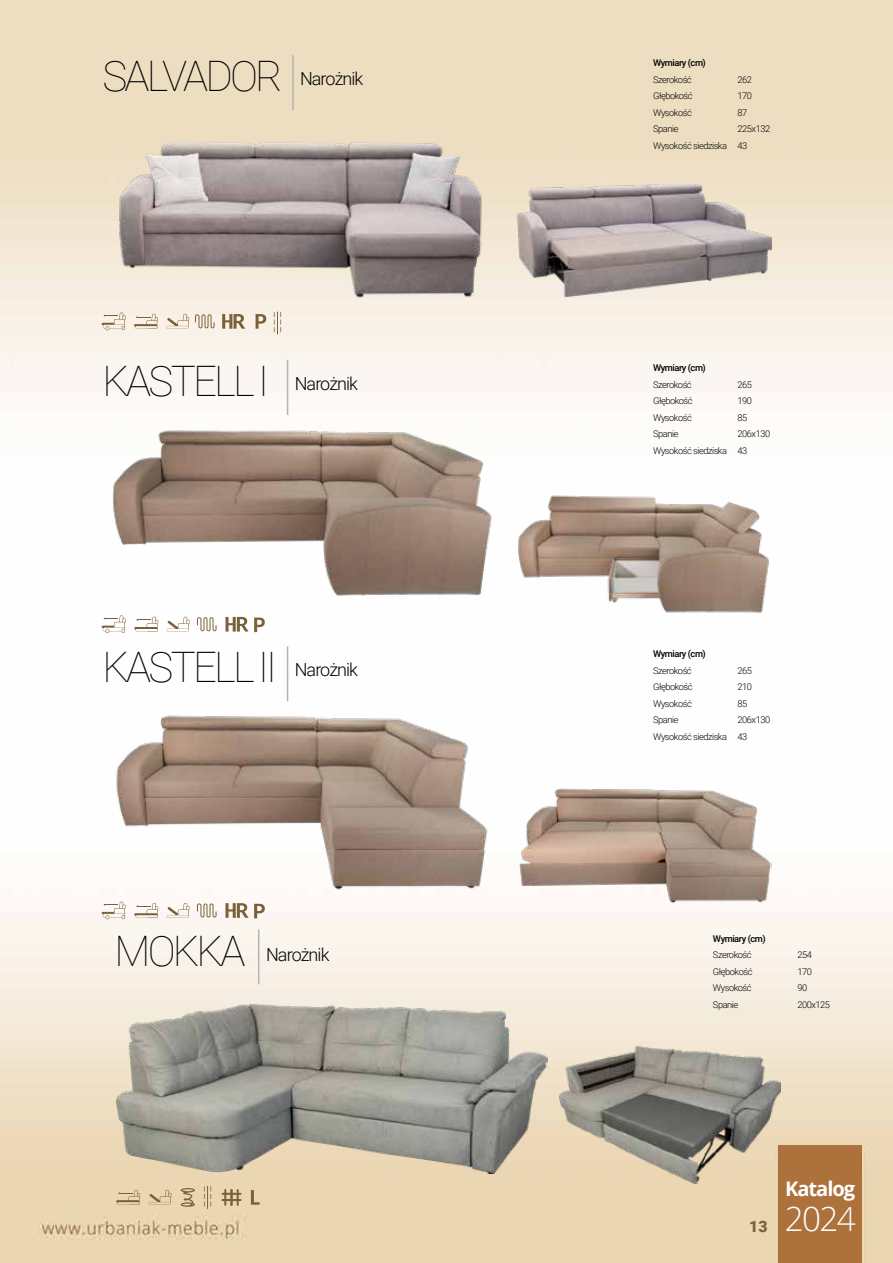
<style>
.page{position:relative;width:893px;height:1263px;background:#fff}
.page>*{position:absolute;margin:0;border:0;box-sizing:border-box;transform-origin:0 0}
.t1{font:100 42px "Roboto";letter-spacing:-.065em;color:#010202}
.t2{font:300 33.3px "Open Sans";color:#fff}
.t3{font:700 20.1px "Open Sans";letter-spacing:-.05em;color:#fff}
.t4{font:300 18px "Roboto";letter-spacing:-.05em;color:#000}
.t5{font:900 15.75px "Roboto";color:#7a613a}
.t6{font:300 9.3px/16.5px "Roboto";letter-spacing:-.05em;color:#000}
.t7{font:500 9.3px "Roboto";letter-spacing:-.05em;color:#000}
</style>
<div class="page">
<img style="left:13px;top:0;width:880px;height:1263px">
<div style="left:778px;top:1145px;width:84px;height:118px;background:#ad713b"></div>
<hr style="left:292px;top:55px;width:2px;height:55px;background:#b5b4b4">
<img style="left:517px;top:183px;width:254px;height:114px">
<img style="left:102px;top:117px;width:402px;height:224px">
<svg style="left:274px;top:311px;width:7px;height:24px"></svg>
<hr style="left:287px;top:360px;width:1px;height:55px;background:#b5b4b4">
<img style="left:108px;top:414px;width:390px;height:196px">
<img style="left:517px;top:462px;width:254px;height:158px">
<svg style="left:167px;top:617px;width:23px;height:15px"></svg>
<svg style="left:197px;top:617px;width:20px;height:14px"></svg>
<svg style="left:134px;top:617px;width:24px;height:15px"></svg>
<svg style="left:102px;top:615px;width:24px;height:18px"></svg>
<svg style="left:225px;top:617px;width:40px;height:15px"></svg>
<hr style="left:287px;top:646px;width:1px;height:55px;background:#b5b4b4">
<img style="left:108px;top:700px;width:390px;height:196px">
<img style="left:517px;top:748px;width:254px;height:163px">
<svg style="left:167px;top:903px;width:23px;height:15px"></svg>
<svg style="left:197px;top:903px;width:20px;height:14px"></svg>
<svg style="left:134px;top:903px;width:24px;height:15px"></svg>
<svg style="left:102px;top:901px;width:24px;height:18px"></svg>
<svg style="left:225px;top:903px;width:40px;height:15px"></svg>
<hr style="left:258px;top:929px;width:1px;height:55px;background:#b5b4b4">
<img style="left:116px;top:1005px;width:431px;height:169px">
<img style="left:560px;top:1046px;width:220px;height:137px">
<svg style="left:251px;top:1190px;width:9px;height:15px"></svg>
<svg style="left:149px;top:1190px;width:23px;height:15px"></svg>
<svg style="left:222px;top:1189px;width:19px;height:17px"></svg>
<svg style="left:204px;top:1186px;width:7px;height:23px"></svg>
<svg style="left:181px;top:1188px;width:14px;height:19px"></svg>
<svg style="left:116px;top:1190px;width:24px;height:15px"></svg>
<h1 class="t1" style="left:102px;top:47px;width:182px">SALVADOR</h1>
<h3 class="t4" style="left:300px;top:66px;width:65px">Narożnik</h3>
<p class="t7" style="left:653px;top:57px;width:54px">Wymiary (cm)</p>
<p class="t6" style="left:653px;top:71px;width:75px">Szerokość<br>Głębokość<br>Wysokość<br>Spanie<br>Wysokość siedziska</p>
<p class="t6" style="left:738px;top:71px;width:34px">262<br>170<br>87<br>225x132<br>43</p>
<h1 class="t1" style="left:102px;top:351px;width:168px">KASTELL I</h1>
<h3 class="t4" style="left:295px;top:371px;width:65px">Narożnik</h3>
<p class="t7" style="left:653px;top:361px;width:54px">Wymiary (cm)</p>
<p class="t6" style="left:653px;top:376px;width:75px">Szerokość<br>Głębokość<br>Wysokość<br>Spanie<br>Wysokość siedziska</p>
<p class="t6" style="left:738px;top:376px;width:34px">265<br>190<br>85<br>206x130<br>43</p>
<h1 class="t1" style="left:102px;top:638px;width:176px">KASTELL II</h1>
<h3 class="t4" style="left:295px;top:657px;width:65px">Narożnik</h3>
<p class="t7" style="left:653px;top:648px;width:54px">Wymiary (cm)</p>
<p class="t6" style="left:653px;top:662px;width:75px">Szerokość<br>Głębokość<br>Wysokość<br>Spanie<br>Wysokość siedziska</p>
<p class="t6" style="left:738px;top:662px;width:34px">265<br>210<br>85<br>206x130<br>43</p>
<h1 class="t1" style="left:115px;top:922px;width:132px">MOKKA</h1>
<h3 class="t4" style="left:266px;top:941px;width:65px">Narożnik</h3>
<p class="t7" style="left:713px;top:932px;width:54px">Wymiary (cm)</p>
<p class="t6" style="left:713px;top:946px;width:41px;text-align:justify">Szerokość Głębokość Wysokość Spanie</p>
<p class="t6" style="left:797px;top:946px;width:34px">254<br>170<br>90<br>200x125</p>
<h3 class="t5" style="left:749px;top:1215px;width:20px">13</h3>
<h3 class="t3" style="left:785px;top:1175px;width:72px">Katalog</h3>
<h2 class="t2" style="left:785px;top:1196px;width:72px">2024</h2>
</div>
